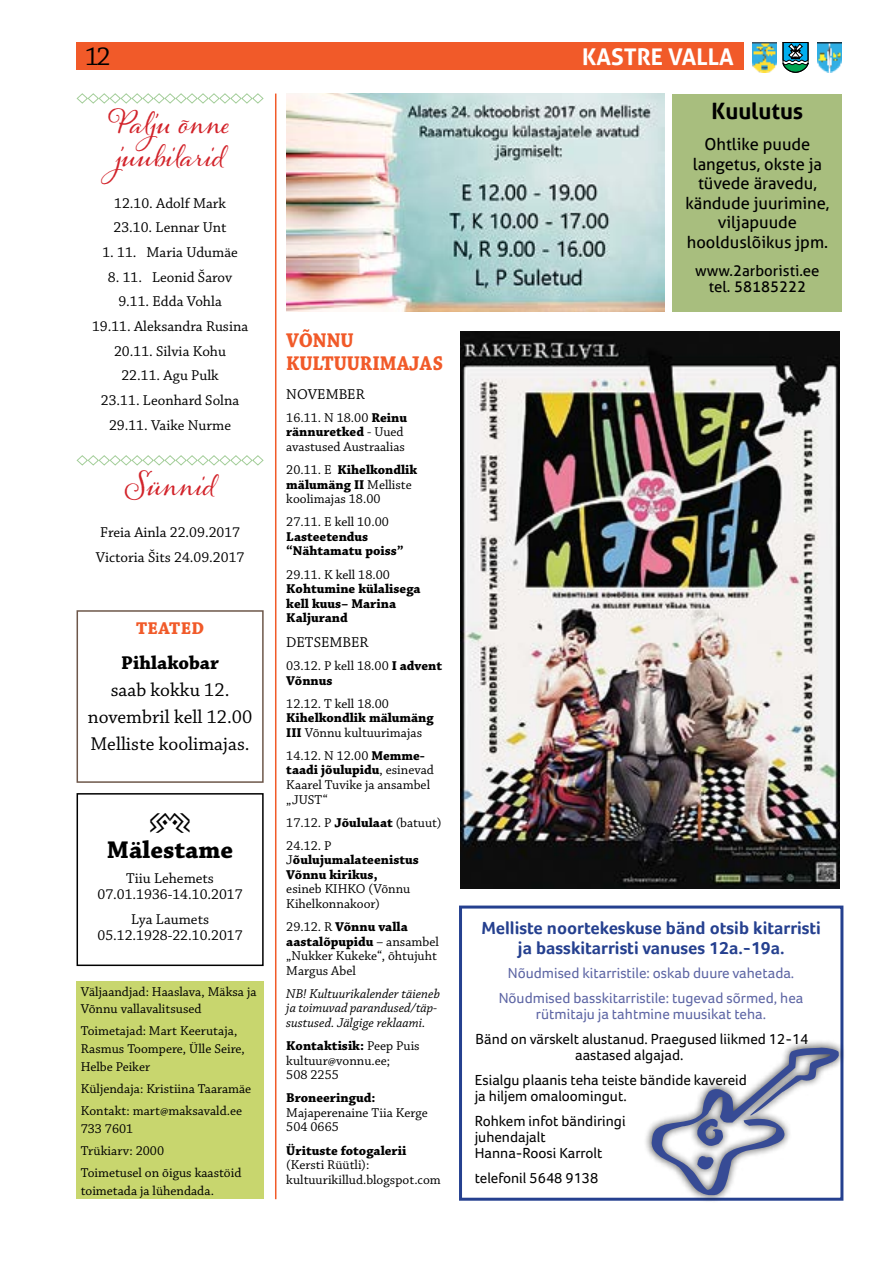
<style>
.page{position:relative;width:893px;height:1263px;background:#fff}
.page>*{position:absolute;margin:0;border:0;box-sizing:border-box;transform-origin:0 0}
.t1{font:30px/32.4px "Alana";letter-spacing:.005em;color:#d2232a}
.t2{font:27px "Chaparral Pro";color:#000}
.t3{font:700 25.5px/31.8px "Chaparral Pro";color:#000;text-align:center}
.t4{font:700 22.95px "Aller";color:#fff}
.t5{font:700 22.5px "Aller";color:#000}
.t6{font:700 21px/22.6px "Chaparral Pro";color:#f15a29;scale:.92 1}
.t7{font:19.5px/27px "Chaparral Pro";color:#000;text-align:center}
.t8{font:700 19.5px "Chaparral Pro";color:#000}
.t9{font:700 18px/19.4px "Foco Corp";color:#25408f;text-align:center}
.t10{font:700 18px "Chaparral Pro";letter-spacing:.025em;color:#f15a29}
.t11{font:16.5px/19.5px "Aller";color:#000;text-align:center}
.t12{font:15px/24.8px "Chaparral Pro";color:#000;text-align:center}
.t13{font:15px/16.2px "Foco Corp";color:#000}
.t14{font:15px/24.8px "Foco Corp";color:#5d65a4;text-align:center}
.t15{font:15px/16.2px "Aller";color:#000;text-align:center}
.t16{font:13.5px/14.5px "Chaparral Pro";color:#000}
.t17{font:700 13.5px/14.5px "Chaparral Pro";color:#000}
.t18{font:italic 13.5px/14.5px "Chaparral Pro";color:#000}
.s1{font-weight:700}
.s2{font-weight:400}
</style>
<div class="page">
<div style="left:77px;top:43px;width:667px;height:27px;background:#f15a29"></div>
<img style="left:752px;top:43px;width:24px;height:29px">
<img style="left:818px;top:43px;width:24px;height:29px">
<svg style="left:782px;top:43px;width:27px;height:29px"></svg>
<svg style="left:76px;top:93px;width:188px;height:11px"></svg>
<svg style="left:76px;top:455px;width:188px;height:11px"></svg>
<div style="left:77px;top:793px;width:187px;height:173px;border:2px solid #000"></div>
<hr style="left:275px;top:94px;width:1px;height:1105px;background:#f15a29">
<div style="left:77px;top:981px;width:187px;height:218px;background:#c8d66e"></div>
<div style="left:673px;top:94px;width:169px;height:217px;background:#a8be7e"></div>
<div style="left:77px;top:610px;width:187px;height:173px;border:2px solid #6d574a"></div>
<img style="left:286px;top:94px;width:378px;height:217px">
<img style="left:460px;top:332px;width:380px;height:557px">
<div style="left:459px;top:905px;width:384px;height:296px;border:3px solid #25408f"></div>
<div style="left:644px;top:1040px;width:202px;height:163px;background:#000;opacity:.75"></div>
<svg style="left:652px;top:1048px;width:187px;height:147px"></svg>
<h2 class="t2" style="left:85px;top:42px;width:27px">12</h2>
<h3 class="t4" style="left:582px;top:43px;width:153px">KASTRE VALLA</h3>
<h1 class="t1" style="left:110px;top:107px;width:121px">Palju õnne juubilarid</h1>
<p class="t12" style="left:114px;top:191px;width:115px;text-align:left">12.10. Adolf Mark<br>23.10. Lennar Unt</p>
<p class="t12" style="left:102px;top:240px;width:137px">1. 11. Maria Udumäe</p>
<p class="t12" style="left:92px;top:265px;width:158px">8. 11. Leonid Šarov<br>9.11. Edda Vohla<br>19.11. Aleksandra Rusina<br>20.11. Silvia Kohu<br>22.11. Agu Pulk<br>23.11. Leonhard Solna<br>29.11. Vaike Nurme</p>
<h1 class="t1" style="left:126px;top:469px;width:90px">Sünnid</h1>
<p class="t12" style="left:96px;top:520px;width:150px;text-align:left">Freia Ainla 22.09.2017<br>Victoria Šits 24.09.2017</p>
<h3 class="t10" style="left:136px;top:617px;width:70px">TEATED</h3>
<h3 class="t8" style="left:121px;top:651px;width:99px">Pihlakobar</h3>
<h3 class="t7" style="left:88px;top:677px;width:166px">saab kokku 12. novembril kell 12.00<br>Melliste koolimajas.</h3>
<h3 class="t3" style="left:107px;top:803px;width:128px">()<br>Mälestame</h3>
<p class="t12" style="left:97px;top:870px;width:147px;line-height:16.2px">Tiiu Lehemets<br>07.01.1936-14.10.2017</p>
<p class="t12" style="left:97px;top:911px;width:147px;line-height:16.2px">Lya Laumets<br>05.12.1928-22.10.2017</p>
<p class="t16" style="left:81px;top:983px;width:177px;line-height:17.9px">Väljaandjad: Haaslava, Mäksa ja<br>Võnnu vallavalitsused</p>
<p class="t16" style="left:81px;top:1023px;width:166px;line-height:17.9px">Toimetajad: Mart Keerutaja,<br>Rasmus Toompere, Ülle Seire,<br>Helbe Peiker</p>
<p class="t16" style="left:81px;top:1078px;width:172px;line-height:22px">Küljendaja: Kristiina Taaramäe<br>Kontakt: mart@maksavald.ee</p>
<p class="t16" style="left:81px;top:1118px;width:162px;line-height:22px">733 7601<br>Trükiarv: 2000<br>Toimetusel on õigus kaastöid</p>
<p class="t16" style="left:81px;top:1184px;width:135px">toimetada ja lühendada.</p>
<h3 class="t6" style="left:286px;top:330px;width:172px">VÕNNU<br>KULTUURIMAJAS</h3>
<p class="t12" style="left:286px;top:382px;width:80px">NOVEMBER</p>
<p class="t16" style="left:286px;top:411px;width:122px">16.11. N 18.00 <span class="s1">Reinu rännuretked</span> - Uued avastused Austraalias</p>
<p class="t16" style="left:286px;top:463px;width:132px">20.11. E <span class="s1">Kihelkondlik mälumäng II</span> Melliste koolimajas 18.00</p>
<p class="t16" style="left:286px;top:515px;width:104px">27.11. E kell 10.00</p>
<p class="t17" style="left:286px;top:530px;width:119px">Lasteetendus “Nähtamatu poiss”</p>
<p class="t16" style="left:286px;top:567px;width:105px">29.11. K kell 18.00</p>
<p class="t17" style="left:286px;top:582px;width:136px">Kohtumine külalisega kell kuus– Marina<br>Kaljurand</p>
<p class="t12" style="left:286px;top:630px;width:84px">DETSEMBER</p>
<p class="t16" style="left:286px;top:659px;width:157px">03.12. P kell 18.00 <span class="s1">I advent<br>Võnnus</span></p>
<p class="t16" style="left:286px;top:697px;width:104px">12.12. T kell 18.00</p>
<p class="t17" style="left:286px;top:711px;width:149px">Kihelkondlik mälumäng<br>III <span class="s2">Võnnu kultuurimajas</span></p>
<p class="t16" style="left:286px;top:749px;width:149px">14.12. N 12.00 <span class="s1">Memme&shy;taadi jõulupidu</span>, esinevad<br>Kaarel Tuvike ja ansambel „JUST“</p>
<p class="t16" style="left:286px;top:811px;width:157px;line-height:23.1px">17.12. P <span class="s1">Jõululaat</span> (batuut)<br>24.12. P</p>
<p class="t17" style="left:286px;top:853px;width:134px"><span class="s2">J</span>õulujumalateenistus<br>Võnnu kirikus,</p>
<p class="t16" style="left:286px;top:882px;width:126px">esineb KIHKO (Võnnu<br>Kihelkonnakoor)</p>
<p class="t16" style="left:286px;top:920px;width:154px">29.12. R <span class="s1">Võnnu valla aastalõpupidu</span> – ansambel „Nukker Kukeke“, õhtujuht<br>Margus Abel</p>
<p class="t18" style="left:286px;top:987px;width:155px">NB! Kultuurikalender täieneb ja toimuvad parandused/täp&shy;sustused. Jälgige reklaami.</p>
<p class="t16" style="left:286px;top:1039px;width:135px"><span class="s1">Kontaktisik:</span> Peep Puis kultuur@vonnu.ee;<br>508 2255</p>
<p class="t17" style="left:286px;top:1091px;width:91px">Broneeringud:</p>
<p class="t16" style="left:286px;top:1106px;width:143px">Majaperenaine Tiia Kerge<br>504 0665</p>
<p class="t17" style="left:286px;top:1143px;width:122px">Ürituste fotogalerii</p>
<p class="t16" style="left:286px;top:1158px;width:156px">(Kersti Rüütli): kultuurikillud.blogspot.com</p>
<h3 class="t5" style="left:712px;top:97px;width:93px">Kuulutus</h3>
<p class="t11" style="left:685px;top:135px;width:145px">Ohtlike puude langetus, okste ja tüvede äravedu, kändude juurimine, viljapuude hoolduslõikus jpm.</p>
<p class="t15" style="left:695px;top:262px;width:126px">www.2arboristi.ee tel. 58185222</p>
<h3 class="t9" style="left:481px;top:918px;width:341px">Melliste noortekeskuse bänd otsib kitarristi ja basskitarristi vanuses 12a.-19a.</h3>
<p class="t14" style="left:499px;top:961px;width:306px">Nõudmised kitarristile: oskab duure vahetada.<br>Nõudmised basskitarristile: tugevad sõrmed, hea</p>
<p class="t14" style="left:536px;top:1002px;width:232px">rütmitaju ja tahtmine muusikat teha.</p>
<p class="t13" style="left:575px;top:1031px;width:235px;text-indent:-100px">Bänd on värskelt alustanud. Praegused liikmed 12-14 aastased algajad.</p>
<p class="t13" style="left:475px;top:1071px;width:274px">Esialgu plaanis teha teiste bändide kavereid ja hiljem omaloomingut.</p>
<p class="t13" style="left:475px;top:1112px;width:152px">Rohkem infot bändiringi juhendajalt<br>Hanna-Roosi Karrolt</p>
<p class="t13" style="left:475px;top:1169px;width:125px">telefonil 5648 9138</p>
</div>
